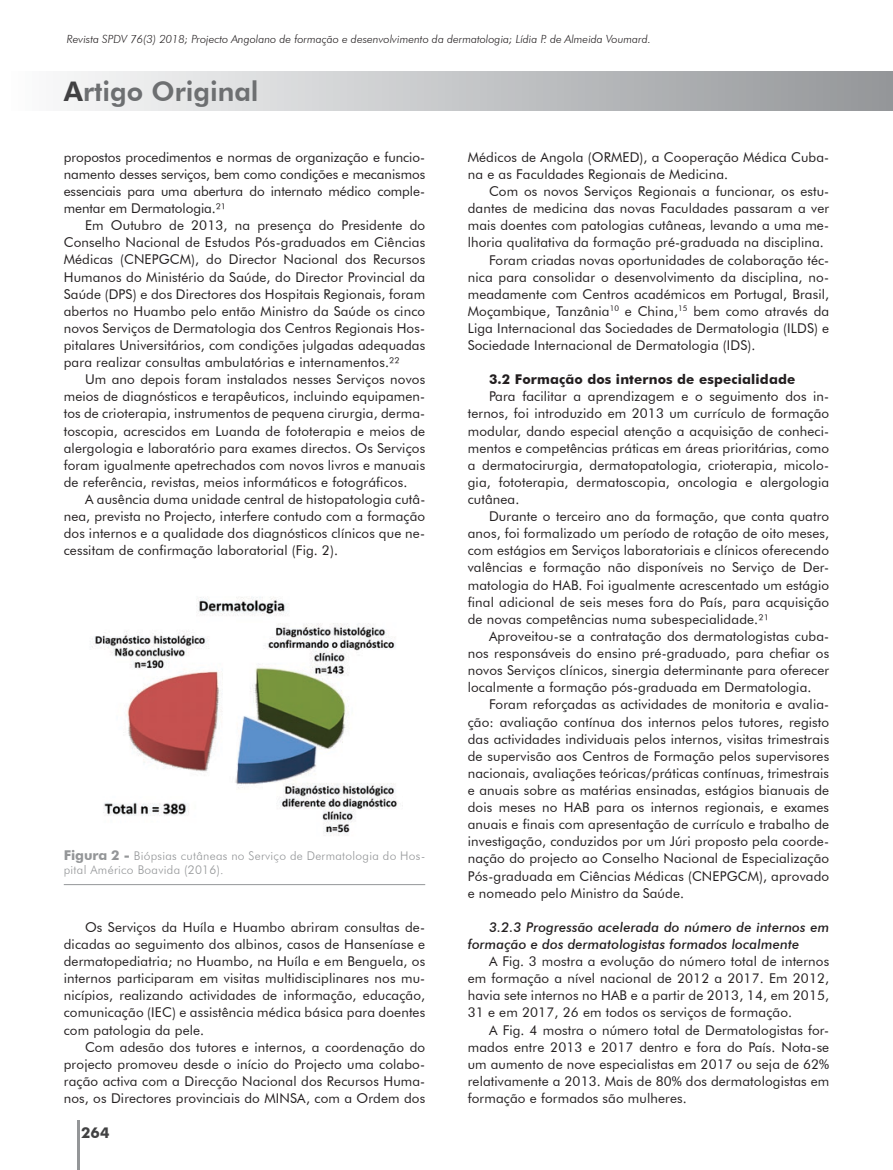
<style>
.page{position:relative;width:893px;height:1170px;background:#fff}
.page>*{position:absolute;margin:0;border:0;box-sizing:border-box;transform-origin:0 0}
.t1{font:800 27px "Futura BT";color:#6d6f71}
.t2{font:700 15px "Futura BT";color:#414142}
.t3{font:13.5px/17.1px "Futura BT";letter-spacing:.01em;color:#231f20;text-align:justify}
.t4{font:italic 500 13.5px/17.1px "Futura BT";letter-spacing:.01em;color:#231f20}
.t5{font:700 13.5px "Futura BT";letter-spacing:.01em;color:#231f20}
.t6{font:300 12px/14.4px "Futura BT";letter-spacing:.025em;color:#949698}
.t7{font:italic 300 11.25px "Futura BT";color:#231f20}
.s1{color:#414142}
.s2{font-weight:700;font-size:13.5px}
</style>
<div class="page">
<hr style="left:77px;top:1120px;width:3px;height:49px;background:#949698">
<div style="left:0;top:72px;width:893px;height:38px;background:linear-gradient(to right,#fdfdfd,#939598)"></div>
<hr style="left:64px;top:884px;width:361px;height:1px;background:#949698">
<img style="left:90px;top:597px;width:313px;height:239px">
<p class="t7" style="left:67px;top:32px;width:585px">Revista SPDV 76(3) 2018; Projecto Angolano de formação e desenvolvimento da dermatologia; Lídia P. de Almeida Voumard.</p>
<h1 class="t1" style="left:64px;top:75px;width:196px"><span class="s1">A</span>rtigo Original</h1>
<p class="t3" style="left:64px;top:148px;width:363px">propostos procedimentos e normas de organização e funcio&shy;namento desses serviços, bem como condições e mecanismos essenciais para uma abertura do internato médico comple&shy;mentar em Dermatologia.²¹</p>
<p class="t3" style="left:64px;top:217px;width:363px;text-indent:21px">Em Outubro de 2013, na presença do Presidente do Conselho Nacional de Estudos Pós-graduados em Ciências Médicas (CNEPGCM), do Director Nacional dos Recursos Humanos do Ministério da Saúde, do Director Provincial da Saúde (DPS) e dos Directores dos Hospitais Regionais, foram abertos no Huambo pelo então Ministro da Saúde os cinco novos Serviços de Dermatologia dos Centros Regionais Hos&shy;pitalares Universitários, com condições julgadas adequadas para realizar consultas ambulatórias e internamentos.²²</p>
<p class="t3" style="left:64px;top:371px;width:363px;text-indent:21px">Um ano depois foram instalados nesses Serviços novos meios de diagnósticos e terapêuticos, incluindo equipamen&shy;tos de crioterapia, instrumentos de pequena cirurgia, derma&shy;toscopia, acrescidos em Luanda de fototerapia e meios de alergologia e laboratório para exames directos. Os Serviços foram igualmente apetrechados com novos livros e manuais de referência, revistas, meios informáticos e fotográficos.</p>
<p class="t3" style="left:64px;top:490px;width:363px;text-indent:21px">A ausência duma unidade central de histopatologia cutâ&shy;nea, prevista no Projecto, interfere contudo com a formação dos internos e a qualidade dos diagnósticos clínicos que ne&shy;cessitam de confirmação laboratorial (Fig. 2).</p>
<p class="t6" style="left:64px;top:847px;width:363px"><span class="s2">Figura 2 -</span> Biópsias cutâneas no Serviço de Dermatologia do Hos&shy;pital Américo Boavida (2016).</p>
<p class="t3" style="left:64px;top:918px;width:363px;text-indent:21px">Os Serviços da Huíla e Huambo abriram consultas de&shy;dicadas ao seguimento dos albinos, casos de Hanseníase e dermatopediatria; no Huambo, na Huíla e em Benguela, os internos participaram em visitas multidisciplinares nos mu&shy;nicípios, realizando actividades de informação, educação, comunicação (IEC) e assistência médica básica para doentes com patologia da pele.</p>
<p class="t3" style="left:64px;top:1038px;width:363px;text-indent:21px">Com adesão dos tutores e internos, a coordenação do projecto promoveu desde o início do Projecto uma colabo&shy;ração activa com a Direcção Nacional dos Recursos Huma&shy;nos, os Directores provinciais do MINSA, com a Ordem dos</p>
<p class="t2" style="left:81px;top:1123px;width:30px">264</p>
<p class="t3" style="left:468px;top:148px;width:363px">Médicos de Angola (ORMED), a Cooperação Médica Cuba&shy;na e as Faculdades Regionais de Medicina.</p>
<p class="t3" style="left:489px;top:183px;width:342px">Com os novos Serviços Regionais a funcionar, os estu-</p>
<p class="t3" style="left:468px;top:200px;width:363px">dantes de medicina das novas Faculdades passaram a ver</p>
<p class="t3" style="left:468px;top:217px;width:363px">mais doentes com patologias cutâneas, levando a uma me-</p>
<p class="t3" style="left:468px;top:234px;width:358px">lhoria qualitativa da formação pré-graduada na disciplina.</p>
<p class="t3" style="left:489px;top:251px;width:342px">Foram criadas novas oportunidades de colaboração téc-</p>
<p class="t3" style="left:468px;top:268px;width:363px">nica para consolidar o desenvolvimento da disciplina, no-</p>
<p class="t3" style="left:468px;top:285px;width:363px">meadamente com Centros académicos em Portugal, Brasil,</p>
<p class="t3" style="left:468px;top:302px;width:363px">Moçambique, Tanzânia<sup>10</sup> e China,<sup>15</sup> bem como através da</p>
<p class="t3" style="left:468px;top:319px;width:363px">Liga Internacional das Sociedades de Dermatologia (ILDS) e</p>
<p class="t3" style="left:468px;top:336px;width:289px">Sociedade Internacional de Dermatologia (IDS).</p>
<p class="t5" style="left:489px;top:371px;width:308px">3.2 Formação dos internos de especialidade</p>
<p class="t3" style="left:468px;top:388px;width:363px;text-indent:21px">Para facilitar a aprendizagem e o seguimento dos in&shy;ternos, foi introduzido em 2013 um currículo de formação modular, dando especial atenção a acquisição de conheci&shy;mentos e competências práticas em áreas prioritárias, como a dermatocirurgia, dermatopatologia, crioterapia, micolo&shy;gia, fototerapia, dermatoscopia, oncologia e alergologia cutânea.</p>
<p class="t3" style="left:468px;top:507px;width:363px;text-indent:21px">Durante o terceiro ano da formação, que conta quatro anos, foi formalizado um período de rotação de oito meses, com estágios em Serviços laboratoriais e clínicos oferecendo valências e formação não disponíveis no Serviço de Der&shy;matologia do HAB. Foi igualmente acrescentado um estágio final adicional de seis meses fora do País, para acquisição de novas competências numa subespecialidade.²¹</p>
<p class="t3" style="left:468px;top:627px;width:363px;text-indent:21px">Aproveitou-se a contratação dos dermatologistas cuba&shy;nos responsáveis do ensino pré-graduado, para chefiar os novos Serviços clínicos, sinergia determinante para oferecer localmente a formação pós-graduada em Dermatologia.</p>
<p class="t3" style="left:468px;top:696px;width:363px;text-indent:21px">Foram reforçadas as actividades de monitoria e avalia&shy;ção: avaliação contínua dos internos pelos tutores, registo das actividades individuais pelos internos, visitas trimestrais de supervisão aos Centros de Formação pelos supervisores nacionais, avaliações teóricas/práticas contínuas, trimestrais e anuais sobre as matérias ensinadas, estágios bianuais de dois meses no HAB para os internos regionais, e exames anuais e finais com apresentação de currículo e trabalho de investigação, conduzidos por um Júri proposto pela coorde&shy;nação do projecto ao Conselho Nacional de Especialização Pós-graduada em Ciências Médicas (CNEPGCM), aprovado e nomeado pelo Ministro da Saúde.</p>
<p class="t4" style="left:468px;top:918px;width:363px;text-indent:21px">3.2.3 Progressão acelerada do número de internos em formação e dos dermatologistas formados localmente</p>
<p class="t3" style="left:468px;top:952px;width:363px;text-indent:21px">A Fig. 3 mostra a evolução do número total de internos em formação a nível nacional de 2012 a 2017. Em 2012, havia sete internos no HAB e a partir de 2013, 14, em 2015, 31 e em 2017, 26 em todos os serviços de formação.</p>
<p class="t3" style="left:468px;top:1020px;width:363px;text-indent:21px">A Fig. 4 mostra o número total de Dermatologistas for&shy;mados entre 2013 e 2017 dentro e fora do País. Nota-se um aumento de nove especialistas em 2017 ou seja de 62% relativamente a 2013. Mais de 80% dos dermatologistas em formação e formados são mulheres.</p>
</div>
